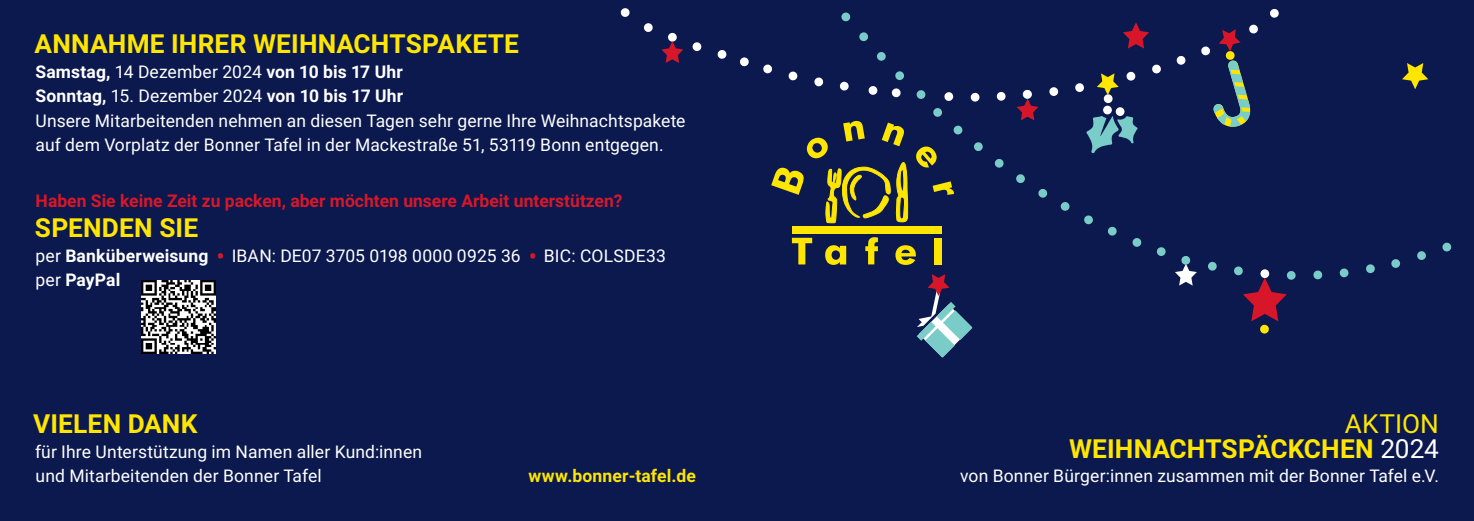
<style>
.page{position:relative;width:1474px;height:521px;background:#fff}
.page>*{position:absolute;margin:0;border:0;box-sizing:border-box;transform-origin:0 0}
.t1{font:700 26.25px/24.5px "Roboto";letter-spacing:.005em;color:#ffe601;text-align:right}
.t2{font:17.5px/24.5px "Roboto";letter-spacing:.01em;color:#fff}
.t3{font:700 17.5px "Roboto";color:#d71729}
.t4{font:700 17.5px "Roboto";letter-spacing:.01em;color:#ffe601}
.s1{font-weight:700}
.s2{font-size:24.5px;color:#d71729}
.s3{font-weight:400}
.s4{font-weight:400;color:#fff}
</style>
<div class="page">
<div style="left:0;top:0;width:1473px;height:521px;background:#0b194e"></div>
<svg style="left:644px;top:23px;width:9px;height:9px"></svg>
<svg style="left:620px;top:8px;width:10px;height:9px"></svg>
<svg style="left:692px;top:42px;width:9px;height:9px"></svg>
<svg style="left:717px;top:50px;width:10px;height:9px"></svg>
<img style="left:141px;top:280px;width:74px;height:74px">
<svg style="left:661px;top:32px;width:22px;height:31px"></svg>
<div style="left:791px;top:227px;width:150px;height:7px;background:#ffe601"></div>
<svg style="left:792px;top:238px;width:20px;height:26px"></svg>
<svg style="left:825px;top:245px;width:21px;height:20px"></svg>
<svg style="left:865px;top:237px;width:13px;height:27px"></svg>
<svg style="left:895px;top:245px;width:20px;height:20px"></svg>
<div style="left:934px;top:238px;width:7px;height:26px;background:#ffe601"></div>
<svg style="left:825px;top:167px;width:65px;height:57px"></svg>
<svg style="left:896px;top:162px;width:11px;height:61px"></svg>
<svg style="left:771px;top:167px;width:33px;height:28px"></svg>
<svg style="left:806px;top:137px;width:22px;height:21px"></svg>
<svg style="left:843px;top:121px;width:21px;height:20px"></svg>
<svg style="left:881px;top:123px;width:23px;height:23px"></svg>
<svg style="left:916px;top:146px;width:20px;height:22px"></svg>
<svg style="left:932px;top:181px;width:21px;height:14px"></svg>
<svg style="left:916px;top:274px;width:56px;height:83px"></svg>
<svg style="left:1123px;top:22px;width:26px;height:27px"></svg>
<svg style="left:740px;top:57px;width:9px;height:9px"></svg>
<svg style="left:763px;top:64px;width:9px;height:9px"></svg>
<svg style="left:788px;top:71px;width:9px;height:9px"></svg>
<svg style="left:814px;top:77px;width:9px;height:9px"></svg>
<svg style="left:839px;top:81px;width:10px;height:9px"></svg>
<svg style="left:868px;top:86px;width:9px;height:9px"></svg>
<svg style="left:891px;top:88px;width:10px;height:9px"></svg>
<svg style="left:916px;top:90px;width:9px;height:9px"></svg>
<svg style="left:944px;top:92px;width:9px;height:9px"></svg>
<svg style="left:970px;top:92px;width:10px;height:10px"></svg>
<svg style="left:996px;top:91px;width:10px;height:10px"></svg>
<svg style="left:1017px;top:89px;width:21px;height:31px"></svg>
<svg style="left:1049px;top:87px;width:9px;height:9px"></svg>
<svg style="left:1075px;top:71px;width:62px;height:82px"></svg>
<svg style="left:1152px;top:64px;width:9px;height:9px"></svg>
<svg style="left:1176px;top:56px;width:9px;height:9px"></svg>
<svg style="left:1270px;top:8px;width:9px;height:10px"></svg>
<svg style="left:841px;top:12px;width:9px;height:9px"></svg>
<svg style="left:859px;top:32px;width:9px;height:9px"></svg>
<svg style="left:877px;top:52px;width:9px;height:9px"></svg>
<svg style="left:895px;top:71px;width:9px;height:9px"></svg>
<svg style="left:933px;top:108px;width:9px;height:9px"></svg>
<svg style="left:953px;top:125px;width:9px;height:9px"></svg>
<svg style="left:974px;top:142px;width:9px;height:9px"></svg>
<svg style="left:994px;top:158px;width:10px;height:10px"></svg>
<svg style="left:1016px;top:174px;width:9px;height:9px"></svg>
<svg style="left:1038px;top:189px;width:9px;height:9px"></svg>
<svg style="left:1060px;top:202px;width:10px;height:9px"></svg>
<svg style="left:1084px;top:215px;width:9px;height:9px"></svg>
<svg style="left:1108px;top:226px;width:9px;height:10px"></svg>
<svg style="left:1132px;top:238px;width:9px;height:9px"></svg>
<svg style="left:1156px;top:247px;width:10px;height:9px"></svg>
<svg style="left:1175px;top:256px;width:21px;height:30px"></svg>
<svg style="left:1208px;top:261px;width:9px;height:10px"></svg>
<svg style="left:1234px;top:266px;width:62px;height:67px"></svg>
<svg style="left:1313px;top:270px;width:9px;height:9px"></svg>
<svg style="left:1339px;top:268px;width:9px;height:9px"></svg>
<svg style="left:1366px;top:264px;width:9px;height:9px"></svg>
<svg style="left:1391px;top:259px;width:9px;height:9px"></svg>
<svg style="left:1417px;top:251px;width:9px;height:9px"></svg>
<svg style="left:1442px;top:242px;width:9px;height:9px"></svg>
<svg style="left:1402px;top:63px;width:26px;height:26px"></svg>
<svg style="left:1201px;top:24px;width:57px;height:103px"></svg>
<h1 class="t1" style="left:35px;top:31px;width:485px">ANNAHME IHRER WEIHNACHTSPAKETE</h1>
<p class="t2" style="left:35px;top:59px;width:651px"><span class="s1">Samstag,</span> 14 Dezember 2024 <span class="s1">von 10 bis 17 Uhr<br>Sonntag,</span> 15. Dezember 2024 <span class="s1">von 10 bis 17 Uhr<br></span>Unsere Mitarbeitenden nehmen an diesen Tagen sehr gerne Ihre Weihnachtspakete auf dem Vorplatz der Bonner Tafel in der Mackestraße 51, 53119 Bonn entgegen.</p>
<p class="t3" style="left:36px;top:188px;width:588px">Haben Sie keine Zeit zu packen, aber möchten unsere Arbeit unterstützen?</p>
<h1 class="t1" style="left:35px;top:215px;width:165px">SPENDEN SIE</h1>
<p class="t2" style="left:36px;top:243px;width:632px">per <span class="s1">Banküberweisung</span> <span class="s2">•</span> IBAN: DE07 3705 0198 0000 0925 36 <span class="s2">•</span> BIC: COLSDE33 per <span class="s1">PayPal</span></p>
<h1 class="t1" style="left:33px;top:411px;width:166px">VIELEN DANK</h1>
<p class="t2" style="left:35px;top:439px;width:389px">für Ihre Unterstützung im Namen aller Kund:innen und Mitarbeitenden der Bonner Tafel</p>
<p class="t4" style="left:528px;top:464px;width:169px">www.bonner-tafel.de</p>
<h1 class="t1" style="left:1069px;top:411px;width:371px"><span class="s3">AKTION<br></span>WEIHNACHTSPÄCKCHEN <span class="s4">2024</span></h1>
<p class="t2" style="left:960px;top:463px;width:480px">von Bonner Bürger:innen zusammen mit der Bonner Tafel e.V.</p>
</div>
